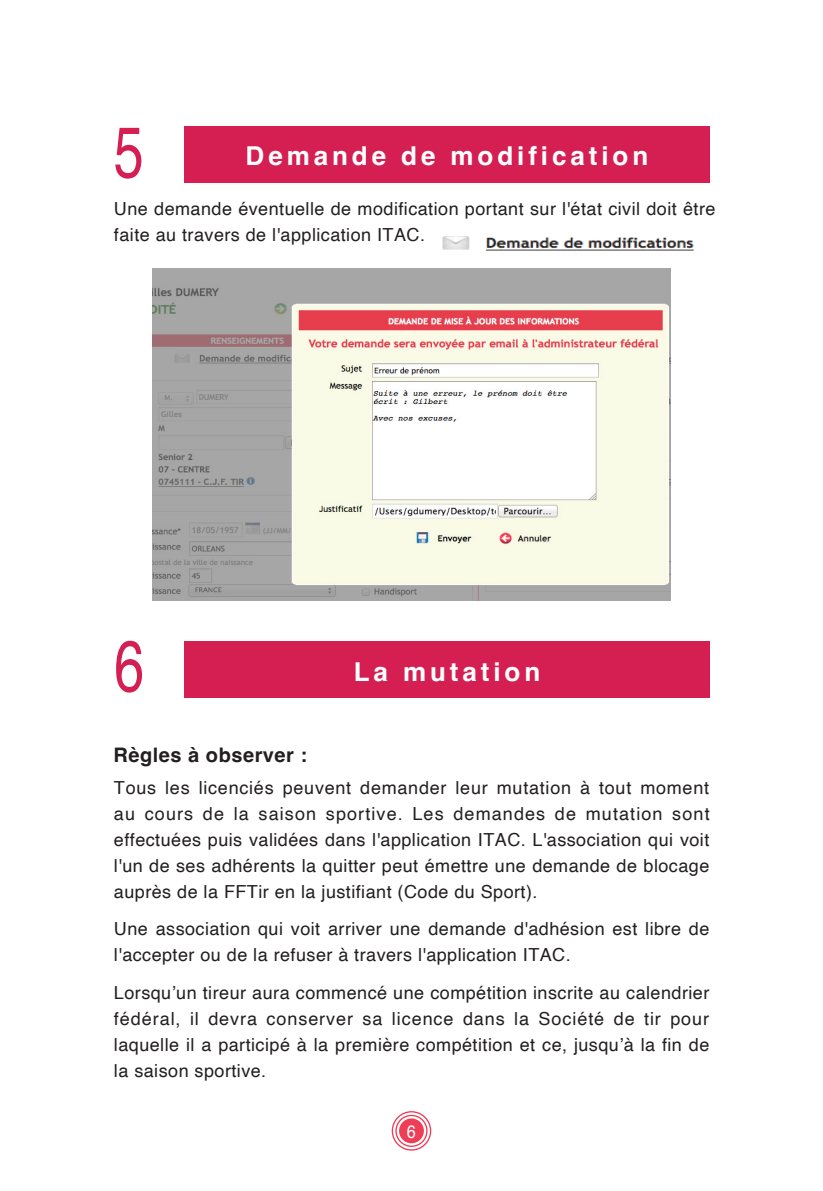
<style>
.page{position:relative;width:823px;height:1191px;background:#fff}
.page>*{position:absolute;margin:0;border:0;box-sizing:border-box;transform-origin:0 0}
.t1{font:72px "Helvetica";color:#d51e52;scale:.75 1}
.t2{font:700 26px "Helvetica";letter-spacing:.15em;color:#fff}
.t3{font:700 20px "Helvetica";letter-spacing:.025em;color:#231f20}
.t4{font:18px/26px "Helvetica";letter-spacing:.025em;color:#231f20}
.t5{font:18px "Helvetica";color:#fff;scale:.9 1}
</style>
<div class="page">
<svg style="left:390px;top:1110px;width:42px;height:41px"></svg>
<div style="left:389px;top:1108px;width:44px;height:45px;border:2px solid #fff;border-radius:50%"></div>
<svg style="left:394px;top:1113px;width:34px;height:35px"></svg>
<div style="left:393px;top:1112px;width:36px;height:37px;border:2px solid #fff;border-radius:50%"></div>
<div style="left:397px;top:1117px;width:28px;height:27px;background:#ee3d56;border-radius:50%"></div>
<div style="left:396px;top:1116px;width:30px;height:29px;border:2px solid #fff;border-radius:50%"></div>
<div style="left:184px;top:641px;width:525px;height:57px;background:#d51e52"></div>
<div style="left:184px;top:126px;width:525px;height:57px;background:#d51e52"></div>
<img style="left:442px;top:236px;width:252px;height:15px">
<img style="left:152px;top:269px;width:518px;height:331px">
<p class="t1" style="left:113px;top:97px;width:42px">5</p>
<p class="t2" style="left:245px;top:140px;width:404px">Demande de modification</p>
<p class="t4" style="left:114px;top:196px;width:602px">Une demande éventuelle de modification portant sur l'état civil doit être faite au travers de l'application ITAC.</p>
<p class="t1" style="left:114px;top:610px;width:42px">6</p>
<p class="t3" style="left:113px;top:742px;width:195px">Règles à observer :</p>
<p class="t2" style="left:353px;top:655px;width:188px">La mutation</p>
<p class="t4" style="left:114px;top:775px;width:597px;text-align:justify">Tous les licenciés peuvent demander leur mutation à tout moment au cours de la saison sportive. Les demandes de mutation sont effectuées puis validées dans l'application ITAC. L'association qui voit l'un de ses adhérents la quitter peut émettre une demande de blocage auprès de la FFTir en la justifiant (Code du Sport).</p>
<p class="t4" style="left:114px;top:916px;width:596px">Une association qui voit arriver une demande d'adhésion est libre de l'accepter ou de la refuser à travers l'application ITAC.</p>
<p class="t4" style="left:114px;top:979px;width:596px;text-align:justify">Lorsqu’un tireur aura commencé une compétition inscrite au calendrier fédéral, il devra conserver sa licence dans la Société de tir pour laquelle il a participé à la première compétition et ce, jusqu’à la fin de la saison sportive.</p>
<p class="t5" style="left:407px;top:1118px;width:12px">6</p>
</div>
